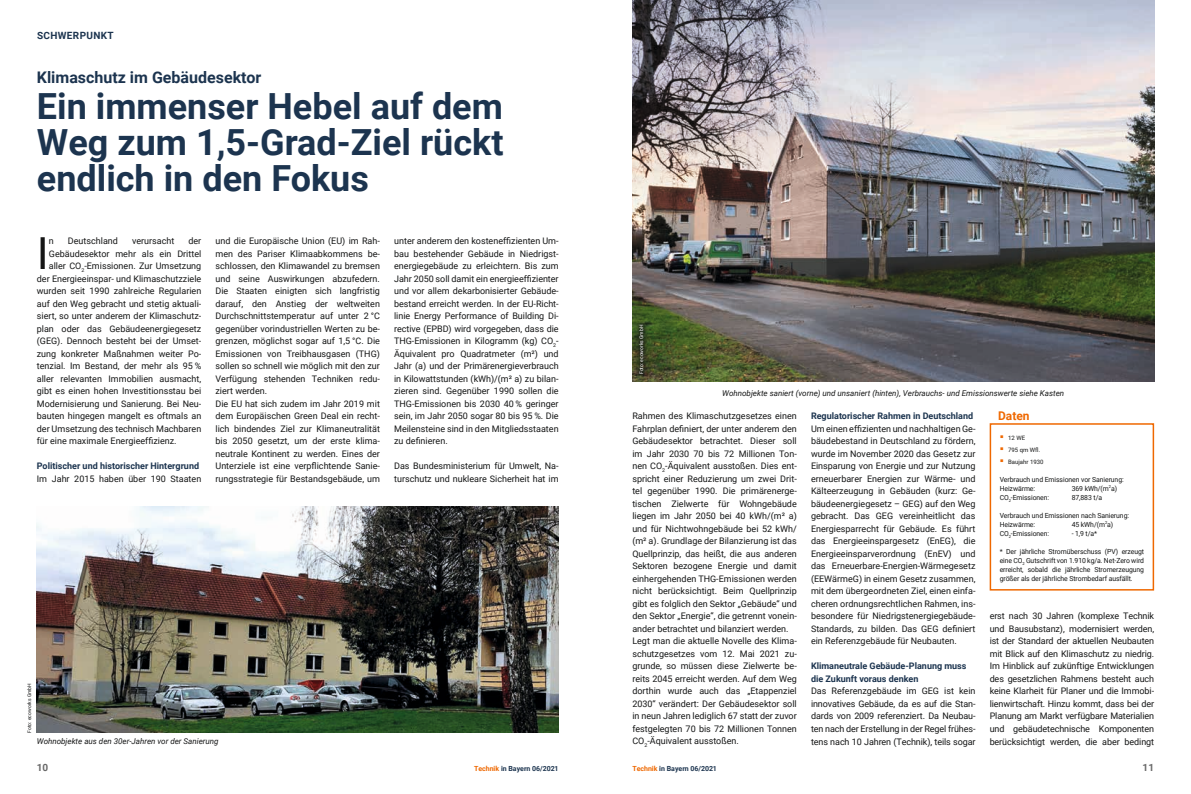
<style>
.page{position:relative;width:1191px;height:794px;background:#fff}
.page>*{position:absolute;margin:0;border:0;box-sizing:border-box;transform-origin:0 0}
.t1{font:44.2px "Roboto";color:#151616}
.t2{font:700 36px/36px "Roboto";color:#1c344f;text-align:justify}
.t3{font:700 16px "Roboto";color:#1c344f}
.t4{font:700 12px "Roboto";color:#ef6800}
.t5{font:700 10px "Roboto";letter-spacing:.035em;color:#1c344f}
.t6{font:700 10px "Roboto";color:#686868}
.t7{font:9px/12.5px "Roboto";color:#151616;text-align:justify}
.t8{font:700 9px/12.5px "Roboto";color:#1c344f}
.t9{font:italic 8px "Roboto";color:#151616}
.t10{font:7px/9px "Roboto";letter-spacing:-.01em;color:#151616}
.t11{font:700 7px "Roboto";color:#1c344f}
.t12{font:6px/12px "Roboto";color:#151616}
.t13{font:5px "Roboto";color:#fff}
.t14{font:5px "Roboto";color:#151616}
.s1{color:#ef6800}
</style>
<div class="page">
<img style="left:632px;top:0;width:522px;height:382px">
<div style="left:633px;top:318px;width:16px;height:62px;background:#151616;opacity:.75"></div>
<div style="left:989px;top:423px;width:165px;height:167px;border:2px solid #ef6800"></div>
<img style="left:37px;top:507px;width:521px;height:225px">
<p class="t5" style="left:37px;top:28px;width:78px">SCHWERPUNKT</p>
<h3 class="t3" style="left:37px;top:66px;width:226px">Klimaschutz im Gebäudesektor</h3>
<h2 class="t2" style="left:37px;top:87px;width:468px">Ein immenser Hebel auf dem Weg zum 1,5-Grad-Ziel rückt endlich in den Fokus</h2>
<h1 class="t1" style="left:37px;top:223px;width:14px">I</h1>
<p class="t7" style="left:49px;top:234px;width:6px">n</p>
<p class="t7" style="left:68px;top:234px;width:52px">Deutschland</p>
<p class="t7" style="left:132px;top:234px;width:44px">verursacht</p>
<p class="t7" style="left:188px;top:234px;width:14px">der</p>
<p class="t7" style="left:49px;top:247px;width:154px">Gebäudesektor mehr als ein Drittel</p>
<p class="t7" style="left:49px;top:259px;width:154px">aller CO<sub>2</sub>-Emissionen. Zur Umsetzung</p>
<p class="t7" style="left:37px;top:272px;width:166px">der Energieeinspar- und Klimaschutzziele</p>
<p class="t7" style="left:37px;top:284px;width:166px">wurden seit 1990 zahlreiche Regularien</p>
<p class="t7" style="left:37px;top:297px;width:166px">auf den Weg gebracht und stetig aktuali-</p>
<p class="t7" style="left:37px;top:309px;width:166px">siert, so unter anderem der Klimaschutz-</p>
<p class="t7" style="left:37px;top:322px;width:166px">plan oder das Gebäudeenergiegesetz</p>
<p class="t7" style="left:37px;top:334px;width:166px">(GEG). Dennoch besteht bei der Umset-</p>
<p class="t7" style="left:37px;top:347px;width:166px">zung konkreter Maßnahmen weiter Po-</p>
<p class="t7" style="left:37px;top:359px;width:166px">tenzial. Im Bestand, der mehr als 95 %</p>
<p class="t7" style="left:37px;top:372px;width:166px">aller relevanten Immobilien ausmacht,</p>
<p class="t7" style="left:37px;top:384px;width:166px">gibt es einen hohen Investitionsstau bei</p>
<p class="t7" style="left:37px;top:397px;width:166px">Modernisierung und Sanierung. Bei Neu-</p>
<p class="t7" style="left:37px;top:409px;width:166px">bauten hingegen mangelt es oftmals an</p>
<p class="t7" style="left:37px;top:422px;width:166px">der Umsetzung des technisch Machbaren</p>
<p class="t7" style="left:37px;top:434px;width:141px">für eine maximale Energieeffizienz.</p>
<p class="t8" style="left:37px;top:459px;width:164px">Politischer und historischer Hintergrund</p>
<p class="t7" style="left:37px;top:472px;width:166px">Im Jahr 2015 haben über 190 Staaten</p>
<p class="t7" style="left:215px;top:234px;width:166px;text-align:left">und die Europäische Union (EU) im Rah&shy;men des Pariser Klimaabkommens be&shy;schlossen, den Klimawandel zu bremsen und seine Auswirkungen abzufedern.<br>Die Staaten einigten sich langfristig darauf, den Anstieg der weltweiten Durchschnittstemperatur auf unter 2 °C gegenüber vorindustriellen Werten zu be&shy;grenzen, möglichst sogar auf 1,5 °C. Die Emissionen von Treibhausgasen (THG) sollen so schnell wie möglich mit den zur Verfügung stehenden Techniken redu&shy;ziert werden.<br>Die EU hat sich zudem im Jahr 2019 mit dem Europäischen Green Deal ein recht&shy;lich bindendes Ziel zur Klimaneutralität bis 2050 gesetzt, um der erste klima&shy;neutrale Kontinent zu werden. Eines der Unterziele ist eine verpflichtende Sanie&shy;rungsstrategie für Bestandsgebäude, um</p>
<p class="t7" style="left:394px;top:234px;width:166px">unter anderem den kosteneffizienten Um&shy;bau bestehender Gebäude in Niedrigst&shy;energiegebäude zu erleichtern. Bis zum Jahr 2050 soll damit ein energieeffizienter und vor allem dekarbonisierter Gebäude&shy;bestand erreicht werden. In der EU-Richt&shy;linie Energy Performance of Building Di&shy;rective (EPBD) wird vorgegeben, dass die THG-Emissionen in Kilogramm (kg) CO<sub>2</sub>- Äquivalent pro Quadratmeter (m²) und Jahr (a) und der Primärenergieverbrauch in Kilowattstunden (kWh)/(m² a) zu bilan&shy;zieren sind. Gegenüber 1990 sollen die THG-Emissionen bis 2030 40 % geringer sein, im Jahr 2050 sogar 80 bis 95 %. Die Meilensteine sind in den Mitgliedsstaaten zu definieren.</p>
<p class="t7" style="left:394px;top:459px;width:166px">Das Bundesministerium für Umwelt, Na&shy;turschutz und nukleare Sicherheit hat im</p>
<p class="t14" style="left:26px;top:732px;width:51px;rotate:-90deg">Foto: ecoworks GmbH</p>
<p class="t9" style="left:37px;top:736px;width:183px">Wohnobjekte aus den 30er-Jahren vor der Sanierung</p>
<p class="t13" style="left:638px;top:374px;width:51px;rotate:-90deg">Foto: ecoworks GmbH</p>
<p class="t9" style="left:722px;top:387px;width:343px">Wohnobjekte saniert (vorne) und unsaniert (hinten), Verbrauchs- und Emissionswerte siehe Kasten</p>
<p class="t7" style="left:632px;top:409px;width:166px;text-align:left">Rahmen des Klimaschutzgesetzes einen Fahrplan definiert, der unter anderem den Gebäudesektor betrachtet. Dieser soll im Jahr 2030 70 bis 72 Millionen Ton&shy;nen CO<sub>2</sub>-Äquivalent ausstoßen. Dies ent&shy;spricht einer Reduzierung um zwei Drit&shy;tel gegenüber 1990. Die primärenerge&shy;tischen Zielwerte für Wohngebäude liegen im Jahr 2050 bei 40 kWh/(m² a) und für Nichtwohngebäude bei 52 kWh/ (m² a). Grundlage der Bilanzierung ist das Quellprinzip, das heißt, die aus anderen Sektoren bezogene Energie und damit einhergehenden THG-Emissionen werden nicht berücksichtigt. Beim Quellprinzip gibt es folglich den Sektor „Gebäude“ und den Sektor „Energie“, die getrennt vonein&shy;ander betrachtet und bilanziert werden.<br>Legt man die aktuelle Novelle des Klima&shy;schutzgesetzes vom 12. Mai 2021 zu&shy;grunde, so müssen diese Zielwerte be&shy;reits 2045 erreicht werden. Auf dem Weg dorthin wurde auch das „Etappenziel 2030“ verändert: Der Gebäudesektor soll in neun Jahren lediglich 67 statt der zuvor festgelegten 70 bis 72 Millionen Tonnen CO<sub>2</sub>-Äquivalent ausstoßen.</p>
<p class="t8" style="left:811px;top:409px;width:164px">Regulatorischer Rahmen in Deutschland</p>
<p class="t7" style="left:811px;top:422px;width:166px">Um einen effizienten und nachhaltigen Ge&shy;bäudebestand in Deutschland zu fördern, wurde im November 2020 das Gesetz zur Einsparung von Energie und zur Nutzung erneuerbarer Energien zur Wärme- und Kälteerzeugung in Gebäuden (kurz: Ge&shy;bäudeenergiegesetz – GEG) auf den Weg gebracht. Das GEG vereinheitlicht das Energiesparrecht für Gebäude. Es führt das Energieeinspargesetz (EnEG), die Energieeinsparverordnung (EnEV) und das Erneuerbare-Energien-Wärmegesetz (EEWärmeG) in einem Gesetz zusammen, mit dem übergeordneten Ziel, einen einfa&shy;cheren ordnungsrechtlichen Rahmen, ins&shy;besondere für Niedrigstenergiegebäude-Standards, zu bilden. Das GEG definiert ein Referenzgebäude für Neubauten.</p>
<p class="t8" style="left:811px;top:659px;width:157px">Klimaneutrale Gebäude-Planung muss die Zukunft voraus denken</p>
<p class="t7" style="left:811px;top:684px;width:166px">Das Referenzgebäude im GEG ist kein innovatives Gebäude, da es auf die Stan&shy;dards von 2009 referenziert. Da Neubau&shy;ten nach der Erstellung in der Regel frühes&shy;tens nach 10 Jahren (Technik), teils sogar</p>
<h3 class="t4" style="left:998px;top:408px;width:33px">Daten</h3>
<p class="t12" style="left:1008px;top:431px;width:37px">12 WE<br>795 qm Wfl.<br>Baujahr 1930</p>
<p class="t10" style="left:999px;top:474px;width:126px">Verbrauch und Emissionen vor Sanierung:<br>Heizwärme:</p>
<p class="t10" style="left:1071px;top:483px;width:47px">369 kWh/(m<sup>2</sup>a)</p>
<p class="t10" style="left:999px;top:492px;width:51px">CO<sub>2</sub>-Emissionen:</p>
<p class="t10" style="left:1071px;top:492px;width:32px">87,883 t/a</p>
<p class="t10" style="left:999px;top:510px;width:131px">Verbrauch und Emissionen nach Sanierung:<br>Heizwärme:</p>
<p class="t10" style="left:1071px;top:519px;width:43px">45 kWh/(m<sup>2</sup>a)</p>
<p class="t10" style="left:999px;top:528px;width:51px">CO<sub>2</sub>-Emissionen:</p>
<p class="t10" style="left:1071px;top:528px;width:27px">- 1,9 t/a*</p>
<p class="t10" style="left:999px;top:546px;width:146px;text-align:justify">* Der jährliche Stromüberschuss (PV) erzeugt eine CO<sub>2</sub> Gutschrift von 1.910 kg/a. Net-Zero wird erreicht, sobald die jährliche Stromerzeugung größer als der jährliche Strombedarf ausfällt.</p>
<p class="t7" style="left:989px;top:609px;width:166px">erst nach 30 Jahren (komplexe Technik und Bausubstanz), modernisiert werden, ist der Standard der aktuellen Neubauten mit Blick auf den Klimaschutz zu niedrig.<br>Im Hinblick auf zukünftige Entwicklungen des gesetzlichen Rahmens besteht auch keine Klarheit für Planer und die Immobi&shy;lienwirtschaft. Hinzu kommt, dass bei der Planung am Markt verfügbare Materialien und gebäudetechnische Komponenten berücksichtigt werden, die aber bedingt</p>
<p class="t6" style="left:37px;top:760px;width:13px">10</p>
<p class="t11" style="left:474px;top:764px;width:86px"><span class="s1">Technik</span> in Bayern 06/2021</p>
<p class="t11" style="left:632px;top:764px;width:86px"><span class="s1">Technik</span> in Bayern 06/2021</p>
<p class="t6" style="left:1142px;top:760px;width:13px">11</p>
</div>
